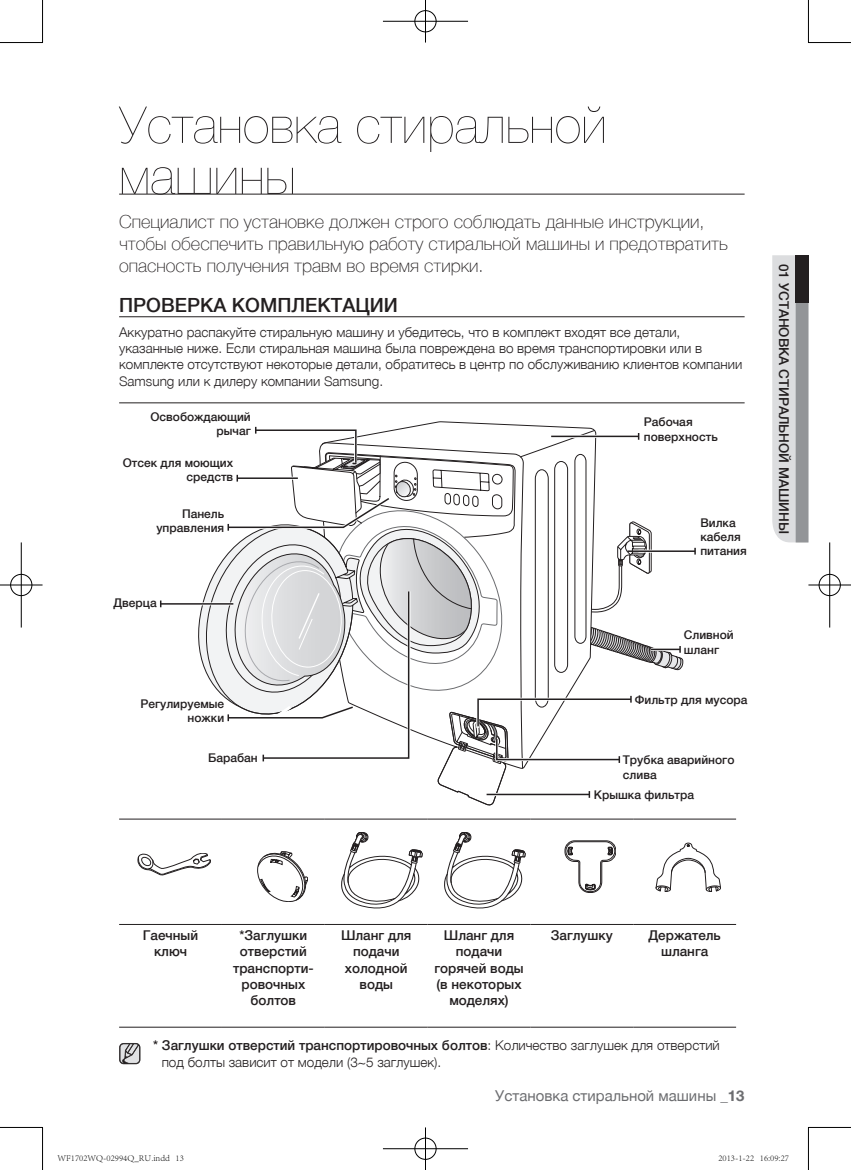
<style>
.page{position:relative;width:851px;height:1170px;background:#fff}
.page>*{position:absolute;margin:0;border:0;box-sizing:border-box;transform-origin:0 0}
.t1{font:200 51px/51px "Helvetica Neue LTCYR";color:#231f20}
.t2{font:500 19.5px "Helvetica Neue LTCYR";color:#231f20}
.t3{font:100 18px/21.6px "Helvetica Neue LTCYR";color:#231f20}
.t4{font:15px "Helvetica Neue LTCYR";color:#6c6d70}
.t5{font:300 13.5px/16.2px "Helvetica Neue LTCYR";color:#231f20}
.t6{font:500 13.5px/16.2px "Helvetica Neue LTCYR";color:#231f20;text-align:center}
.t7{font:500 12px/14.4px "Helvetica Neue LTCYR";color:#231f20;text-align:right}
.t8{font:300 9px "Adobe Song Std";color:#000}
.s1{font-weight:500}
.s2{font-weight:700}
</style>
<div class="page">
<svg style="left:772px;top:255px;width:36px;height:287px"></svg>
<hr style="left:119px;top:194px;width:625px;height:1px;background:#231f20">
<hr style="left:119px;top:316px;width:625px;height:1px;background:#231f20">
<hr style="left:119px;top:818px;width:103px;height:1px;background:#231f20">
<hr style="left:222px;top:818px;width:103px;height:1px;background:#231f20">
<hr style="left:325px;top:818px;width:102px;height:1px;background:#231f20">
<hr style="left:427px;top:818px;width:103px;height:1px;background:#231f20">
<hr style="left:530px;top:818px;width:103px;height:1px;background:#231f20">
<hr style="left:633px;top:818px;width:103px;height:1px;background:#231f20">
<hr style="left:119px;top:1026px;width:103px;height:1px;background:#231f20">
<hr style="left:222px;top:1026px;width:103px;height:1px;background:#231f20">
<hr style="left:530px;top:1026px;width:103px;height:1px;background:#231f20">
<hr style="left:633px;top:1026px;width:103px;height:1px;background:#231f20">
<hr style="left:119px;top:924px;width:103px;height:1px;background:#231f20">
<hr style="left:222px;top:924px;width:103px;height:1px;background:#231f20">
<hr style="left:530px;top:924px;width:103px;height:1px;background:#231f20">
<hr style="left:633px;top:924px;width:103px;height:1px;background:#231f20">
<hr style="left:325px;top:924px;width:102px;height:1px;background:#231f20">
<hr style="left:427px;top:924px;width:103px;height:1px;background:#231f20">
<hr style="left:325px;top:1026px;width:102px;height:1px;background:#231f20">
<hr style="left:427px;top:1026px;width:103px;height:1px;background:#231f20">
<div style="left:795px;top:255px;width:13px;height:48px;background:#231f20"></div>
<hr style="left:119px;top:402px;width:625px;height:1px;background:#231f20">
<svg style="left:119px;top:1043px;width:21px;height:21px"></svg>
<hr style="left:161px;top:603px;width:72px;height:1px;background:#231f20">
<svg style="left:160px;top:600px;width:3px;height:8px"></svg>
<hr style="left:627px;top:550px;width:68px;height:2px;background:#231f20">
<svg style="left:198px;top:427px;width:485px;height:378px"></svg>
<svg style="left:655px;top:842px;width:65px;height:49px"></svg>
<svg style="left:138px;top:853px;width:73px;height:22px"></svg>
<svg style="left:341px;top:832px;width:81px;height:76px"></svg>
<svg style="left:444px;top:832px;width:81px;height:76px"></svg>
<svg style="left:257px;top:851px;width:51px;height:50px"></svg>
<svg style="left:564px;top:840px;width:52px;height:52px"></svg>
<hr style="left:0;top:42px;width:43px;height:1px;background:#000">
<hr style="left:808px;top:42px;width:42px;height:1px;background:#000">
<hr style="left:0;top:1127px;width:43px;height:1px;background:#000">
<hr style="left:808px;top:1127px;width:42px;height:1px;background:#000">
<hr style="left:42px;top:0;width:1px;height:43px;background:#000">
<hr style="left:42px;top:1127px;width:1px;height:42px;background:#000">
<hr style="left:808px;top:0;width:1px;height:43px;background:#000">
<hr style="left:808px;top:1127px;width:1px;height:42px;background:#000">
<div style="left:414px;top:10px;width:23px;height:23px;border:2px solid #fff;border-radius:50%"></div>
<hr style="left:383px;top:20px;width:85px;height:2px;background:#fff">
<hr style="left:424px;top:0;width:2px;height:43px;background:#fff">
<div style="left:414px;top:10px;width:22px;height:22px;border:1px solid #000;border-radius:50%"></div>
<hr style="left:383px;top:21px;width:85px;height:1px;background:#000">
<hr style="left:425px;top:0;width:1px;height:43px;background:#000">
<div style="left:414px;top:1136px;width:23px;height:24px;border:2px solid #fff;border-radius:50%"></div>
<hr style="left:383px;top:1147px;width:85px;height:2px;background:#fff">
<hr style="left:424px;top:1127px;width:2px;height:42px;background:#fff">
<div style="left:414px;top:1137px;width:22px;height:22px;border:1px solid #000;border-radius:50%"></div>
<hr style="left:383px;top:1148px;width:85px;height:1px;background:#000">
<hr style="left:425px;top:1127px;width:1px;height:42px;background:#000">
<div style="left:10px;top:573px;width:23px;height:23px;border:2px solid #fff;border-radius:50%"></div>
<hr style="left:0;top:584px;width:43px;height:2px;background:#fff">
<hr style="left:20px;top:542px;width:2px;height:85px;background:#fff">
<div style="left:10px;top:574px;width:22px;height:21px;border:1px solid #000;border-radius:50%"></div>
<hr style="left:0;top:584px;width:43px;height:1px;background:#000">
<hr style="left:21px;top:542px;width:1px;height:85px;background:#000">
<div style="left:817px;top:573px;width:24px;height:23px;border:2px solid #fff;border-radius:50%"></div>
<hr style="left:808px;top:584px;width:42px;height:2px;background:#fff">
<hr style="left:828px;top:542px;width:2px;height:85px;background:#fff">
<div style="left:818px;top:574px;width:22px;height:21px;border:1px solid #000;border-radius:50%"></div>
<hr style="left:808px;top:584px;width:42px;height:1px;background:#000">
<hr style="left:829px;top:542px;width:1px;height:85px;background:#000">
<p class="t1" style="left:119px;top:100px;width:489px">установка стиральной машины</p>
<p class="t3" style="left:119px;top:211px;width:610px">Специалист по установке должен строго соблюдать данные инструкции, чтобы обеспечить правильную работу стиральной машины и предотвратить опасность получения травм во время стирки.</p>
<p class="t2" style="left:119px;top:295px;width:29px">Проверка</p>
<p class="t2" style="left:232px;top:295px;width:15px">комплектации</p>
<p class="t5" style="left:119px;top:324px;width:624px">Аккуратно распакуйте стиральную машину и убедитесь, что в комплект входят все детали, указанные ниже. Если стиральная машина была повреждена во время транспортировки или в комплекте отсутствуют некоторые детали, обратитесь в центр по обслуживанию клиентов компании Samsung или к дилеру компании Samsung.</p>
<p class="t7" style="left:150px;top:409px;width:102px">Освобождающий рычаг</p>
<p class="t7" style="left:123px;top:455px;width:112px">Отсек для моющих средств</p>
<p class="t7" style="left:156px;top:506px;width:69px">Панель управления</p>
<p class="t7" style="left:114px;top:596px;width:45px">Дверца</p>
<p class="t7" style="left:140px;top:696px;width:85px">Регулируемые ножки</p>
<p class="t7" style="left:208px;top:750px;width:51px">Барабан</p>
<p class="t7" style="left:643px;top:415px;width:75px;text-align:left">Рабочая поверхность</p>
<p class="t7" style="left:700px;top:515px;width:48px;text-align:left">Вилка кабеля питания</p>
<p class="t7" style="left:683px;top:628px;width:52px;text-align:left">Сливной шланг</p>
<p class="t7" style="left:634px;top:692px;width:114px">Фильтр для мусора</p>
<p class="t7" style="left:622px;top:753px;width:113px;text-align:left">Трубка аварийного слива</p>
<p class="t7" style="left:594px;top:787px;width:102px">Крышка фильтра</p>
<p class="t6" style="left:791px;top:264px;width:271px;rotate:90deg">01 установка стиральной машины</p>
<p class="t6" style="left:143px;top:927px;width:57px">Гаечный ключ</p>
<p class="t6" style="left:233px;top:927px;width:82px">*Заглушки отверстий транспорти&shy;ровочных болтов</p>
<p class="t6" style="left:341px;top:927px;width:72px">Шланг для подачи холодной воды</p>
<p class="t6" style="left:434px;top:927px;width:91px">Шланг для подачи горячей воды (в некоторых моделях)</p>
<p class="t6" style="left:550px;top:927px;width:64px">Заглушку</p>
<p class="t6" style="left:648px;top:927px;width:74px">Держатель шланга</p>
<p class="t5" style="left:162px;top:1037px;width:559px;text-indent:-9px"><span class="s1">* Заглушки отверстий транспортировочных болтов</span>: Количество заглушек для отверстий под болты зависит от модели (3~5 заглушек).</p>
<p class="t4" style="left:495px;top:1087px;width:251px">Установка стиральной машины <span class="s2">_13</span></p>
<p class="t8" style="left:58px;top:1152px;width:128px">WF1702WQ-02994Q_RU.indd 13</p>
<p class="t8" style="left:718px;top:1152px;width:72px">2013-1-22 16:09:27</p>
</div>
